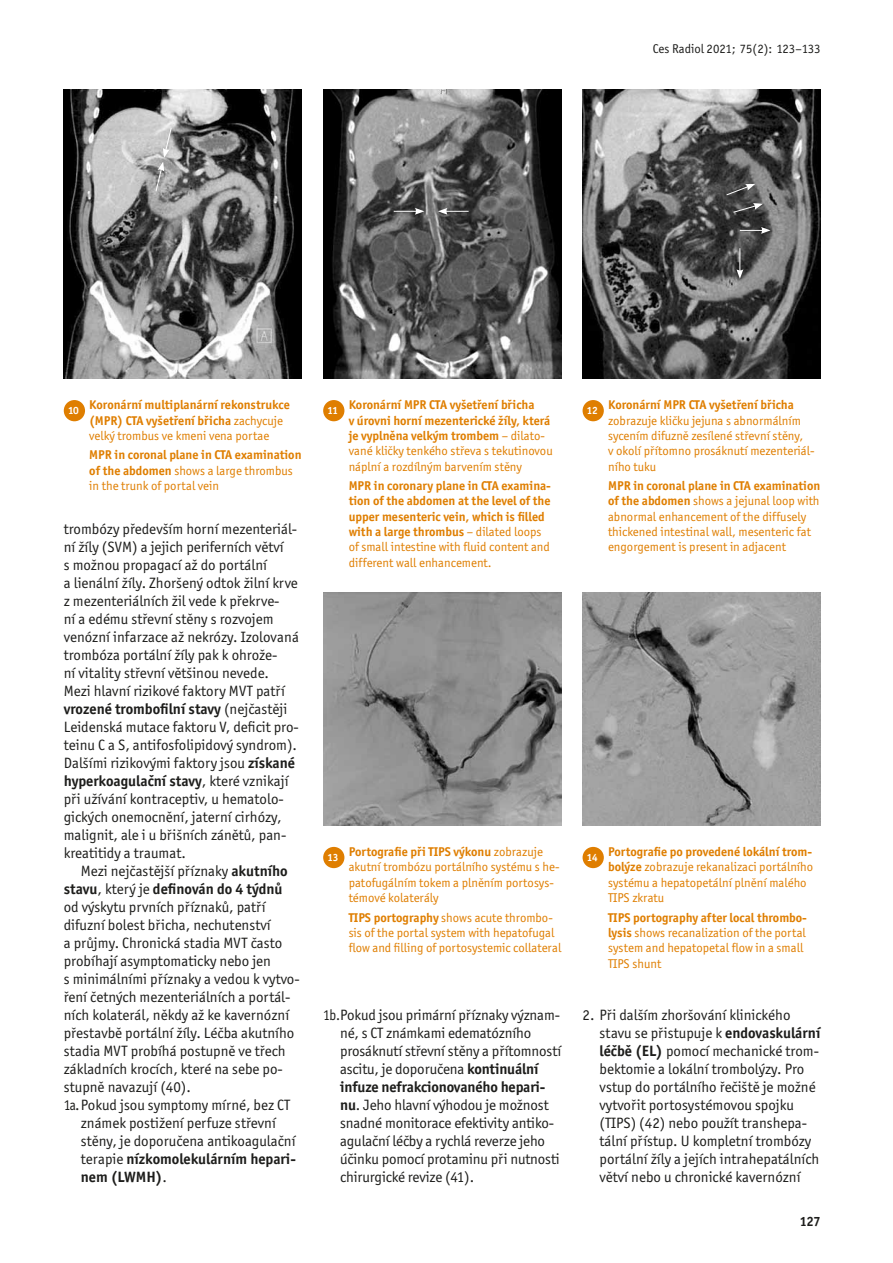
<style>
.page{position:relative;width:893px;height:1263px;background:#fff}
.page>*{position:absolute;margin:0;border:0;box-sizing:border-box;transform-origin:0 0}
.t1{font:15px/18px "Officina Sans Itc TOT";color:#1d1d1b}
.t2{font:15px/18px "Officina Sans Itc TOT";color:#1d1d1b;scale:.9 1}
.t3{font:700 15px "Officina Sans Itc TOT";color:#1d1d1b}
.t4{font:700 13.5px "Officina Sans Itc TOT";color:#1d1d1b}
.t5{font:12.75px/15.3px "Officina Sans Itc TOT";color:#df7e00}
.t6{font:700 12.75px/15.3px "Officina Sans Itc TOT";color:#df7e00}
.t7{font:12.75px "Officina Sans Itc TOT";color:#1d1d1b}
.s1{font-weight:400}
.s2{font-weight:700}
</style>
<div class="page">
<img style="left:64px;top:89px;width:237px;height:289px">
<img style="left:323px;top:89px;width:238px;height:289px">
<div style="left:64px;top:400px;width:21px;height:21px;background:#df7e00;border-radius:50%"></div>
<div style="left:323px;top:400px;width:21px;height:21px;background:#df7e00;border-radius:50%"></div>
<img style="left:582px;top:89px;width:239px;height:289px">
<img style="left:323px;top:593px;width:238px;height:232px">
<img style="left:582px;top:593px;width:239px;height:232px">
<div style="left:583px;top:400px;width:21px;height:21px;background:#df7e00;border-radius:50%"></div>
<div style="left:323px;top:847px;width:21px;height:21px;background:#df7e00;border-radius:50%"></div>
<div style="left:583px;top:847px;width:21px;height:21px;background:#df7e00;border-radius:50%"></div>
<svg style="left:155px;top:127px;width:17px;height:65px"></svg>
<svg style="left:394px;top:208px;width:30px;height:7px"></svg>
<svg style="left:438px;top:208px;width:31px;height:7px"></svg>
<svg style="left:740px;top:227px;width:30px;height:7px"></svg>
<svg style="left:733px;top:203px;width:30px;height:10px"></svg>
<svg style="left:726px;top:184px;width:29px;height:12px"></svg>
<svg style="left:736px;top:248px;width:7px;height:31px"></svg>
<p class="t7" style="left:653px;top:41px;width:169px">Ces Radiol 2021; 75(2): 123–133</p>
<p class="t6" style="left:89px;top:397px;width:202px;text-indent:-21px"><sub>10</sub> Koronární multiplanární rekonstrukce (MPR) CTA vyšetření břicha <span class="s1">zachycuje velký trombus ve kmeni vena portae</span></p>
<p class="t6" style="left:89px;top:447px;width:214px">MPR in coronal plane in CTA examination of the abdomen <span class="s1">shows a large thrombus in the trunk of portal vein</span></p>
<p class="t1" style="left:64px;top:520px;width:237px">trombózy především horní mezenteriál&shy;ní žíly (SVM) a jejich periferních větví<br>s možnou propagací až do portální<br>a lienální žíly. Zhoršený odtok žilní krve z mezenteriálních žil vede k překrve-<br>ní a edému střevní stěny s rozvojem venózní infarzace až nekrózy. Izolovaná trombóza portální žíly pak k ohrože-<br>ní vitality střevní většinou nevede.<br>Mezi hlavní rizikové faktory MVT patří <span class="s2">vrozené trombofilní stavy</span> (nejčastěji Leidenská mutace faktoru V, deficit pro&shy;teinu C a S, antifosfolipidový syndrom).<br>Dalšími rizikovými faktory jsou <span class="s2">získané hyperkoagulační stavy</span>, které vznikají při užívání kontraceptiv, u hematolo&shy;gických onemocnění, jaterní cirhózy, malignit, ale i u břišních zánětů, pan&shy;kreatitidy a traumat.</p>
<p class="t1" style="left:81px;top:862px;width:208px">Mezi nejčastější příznaky <span class="s2">akutního</span></p>
<p class="t3" style="left:64px;top:880px;width:220px">stavu<span class="s1">, který je</span> definován do 4 týdnů</p>
<p class="t1" style="left:64px;top:898px;width:204px">od výskytu prvních příznaků, patří</p>
<p class="t1" style="left:64px;top:916px;width:208px">difuzní bolest břicha, nechutenství</p>
<p class="t1" style="left:64px;top:934px;width:220px">a průjmy. Chronická stadia MVT často</p>
<p class="t1" style="left:64px;top:952px;width:209px">probíhají asymptomaticky nebo jen</p>
<p class="t1" style="left:64px;top:970px;width:237px">s minimálními příznaky a vedou k vytvo-</p>
<p class="t1" style="left:64px;top:988px;width:228px">ření četných mezenteriálních a portál-</p>
<p class="t1" style="left:64px;top:1006px;width:227px">ních kolaterál, někdy až ke kavernózní</p>
<p class="t1" style="left:64px;top:1024px;width:232px">přestavbě portální žíly. Léčba akutního</p>
<p class="t1" style="left:64px;top:1042px;width:223px">stadia MVT probíhá postupně ve třech</p>
<p class="t1" style="left:64px;top:1060px;width:221px">základních krocích, které na sebe po-</p>
<p class="t1" style="left:64px;top:1078px;width:129px">stupně navazují (40).</p>
<p class="t2" style="left:64px;top:1096px;width:253px">1a.Pokud jsou symptomy mírné, bez CT</p>
<p class="t1" style="left:81px;top:1114px;width:197px">známek postižení perfuze střevní</p>
<p class="t1" style="left:81px;top:1132px;width:216px">stěny, je doporučena antikoagulační</p>
<p class="t3" style="left:81px;top:1150px;width:217px"><span class="s1">terapie</span> nízkomolekulárním hepari-</p>
<p class="t3" style="left:81px;top:1168px;width:88px">nem (LWMH)<span class="s1">.</span></p>
<p class="t6" style="left:349px;top:397px;width:206px;text-indent:-21px"><sub>11</sub> Koronární MPR CTA vyšetření břicha<br>v úrovni horní mezenterické žíly, která je vyplněna velkým trombem <span class="s1">– dilato&shy;vané kličky tenkého střeva s tekutinovou náplní a rozdílným barvením stěny</span></p>
<p class="t6" style="left:349px;top:478px;width:204px">MPR in coronary plane in CTA examina&shy;tion of the abdomen at the level of the upper mesenteric vein, which is filled with a large thrombus <span class="s1">– dilated loops of small intestine with fluid content and different wall enhancement.</span></p>
<p class="t5" style="left:608px;top:397px;width:208px;text-indent:-21px"><sub>12</sub> <span class="s2">Koronární MPR CTA vyšetření břicha </span>zobrazuje kličku jejuna s abnormálním sycením difuzně zesílené střevní stěny,<br>v okolí přítomno prosáknutí mezenteriál&shy;ního tuku</p>
<p class="t5" style="left:608px;top:478px;width:214px"><span class="s2">MPR in coronal plane in CTA examination of the abdomen</span> shows a jejunal loop with abnormal enhancement of the diffusely thickened intestinal wall, mesenteric fat engorgement is present in adjacent</p>
<p class="t5" style="left:349px;top:844px;width:212px;text-indent:-21px"><sub>13</sub> <span class="s2">Portografie při TIPS výkonu</span> zobrazuje akutní trombózu portálního systému s he&shy;patofugálním tokem a plněním portosys&shy;témové kolaterály</p>
<p class="t5" style="left:349px;top:910px;width:214px"><span class="s2">TIPS portography</span> shows acute thrombo&shy;sis of the portal system with hepatofugal flow and filling of portosystemic collateral</p>
<p class="t5" style="left:608px;top:844px;width:207px;text-indent:-21px"><sub>14</sub> <span class="s2">Portografie po provedené lokální trom&shy;bolýze</span> zobrazuje rekanalizaci portálního systému a hepatopetální plnění malého TIPS zkratu</p>
<p class="t5" style="left:608px;top:910px;width:200px"><span class="s2">TIPS portography after local thrombo&shy;lysis</span> shows recanalization of the portal system and hepatopetal flow in a small<br>TIPS shunt</p>
<p class="t2" style="left:340px;top:1006px;width:247px;text-indent:-17px">1b.Pokud jsou primární příznaky význam&shy;né, s CT známkami edematózního prosáknutí střevní stěny a přítomností ascitu, je doporučena <span class="s2">kontinuální infuze nefrakcionovaného hepari&shy;nu</span>. Jeho hlavní výhodou je možnost snadné monitorace efektivity antiko&shy;agulační léčby a rychlá reverze jeho účinku pomocí protaminu při nutnosti chirurgické revize (41).</p>
<p class="t1" style="left:600px;top:1006px;width:222px;text-indent:-17px">2. Při dalším zhoršování klinického stavu se přistupuje k <span class="s2">endovaskulární léčbě (EL)</span> pomocí mechanické trom&shy;bektomie a lokální trombolýzy. Pro vstup do portálního řečiště je možné vytvořit portosystémovou spojku (TIPS) (42) nebo použít transhepa&shy;tální přístup. U kompletní trombózy portální žíly a jejích intrahepatálních větví nebo u chronické kavernózní</p>
<p class="t4" style="left:800px;top:1213px;width:22px">127</p>
</div>
